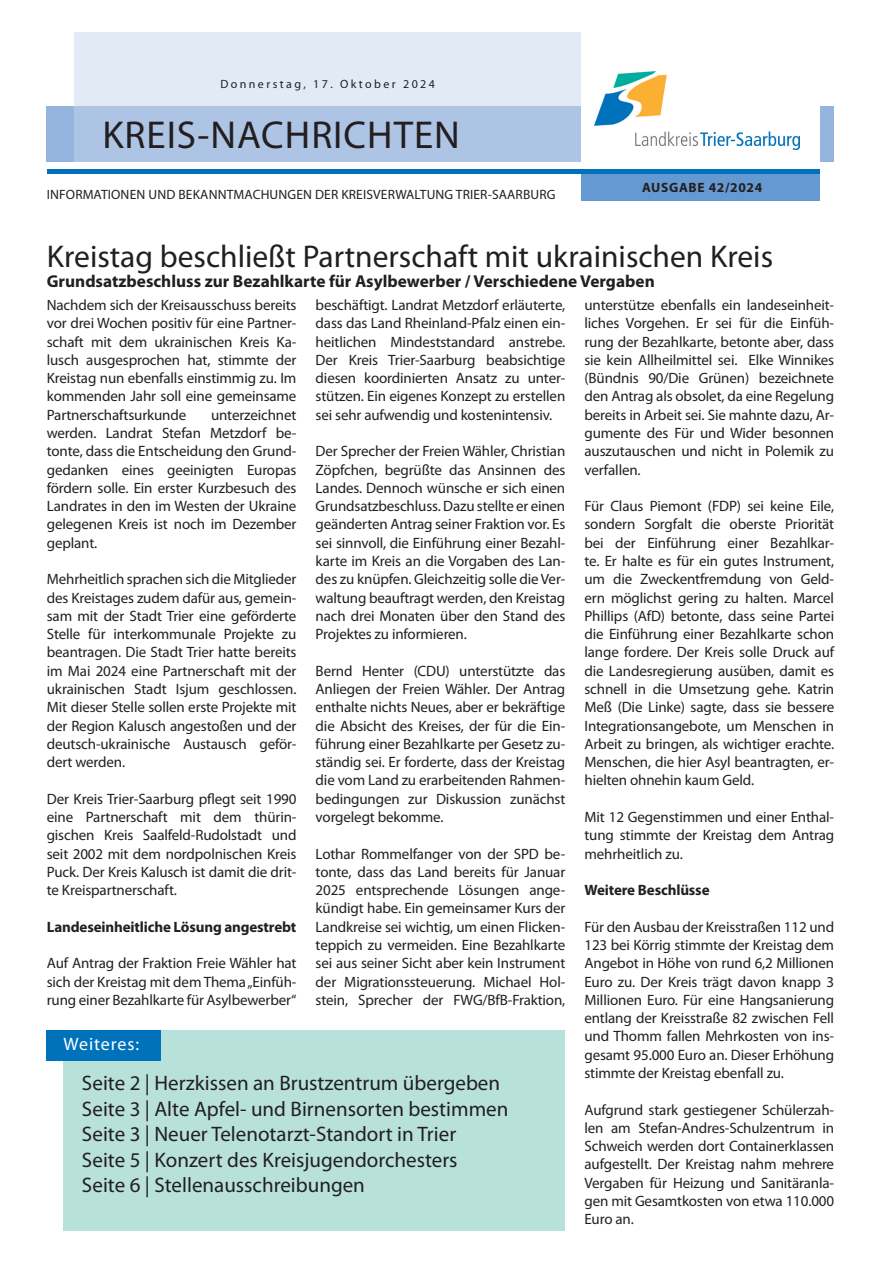
<style>
.page{position:relative;width:881px;height:1263px;background:#fff}
.page>*{position:absolute;margin:0;border:0;box-sizing:border-box;transform-origin:0 0}
.t1{font:39px "Myriad Pro";letter-spacing:.025em;color:#231f20}
.Headline{font:31.5px "Myriad Pro";color:#231f20}
.Inhaltsverzeichnis{font:21px "Myriad Pro";color:#231f20}
.t2{font:18px "Myriad Pro";letter-spacing:.05em;color:#fff}
.Subline{font:700 17.25px "Myriad Pro";color:#231f20}
.Fließtext{font:15px/18.3px "Myriad Pro";letter-spacing:-.01em;color:#231f20;text-align:justify}
.Fließtext-2{font:700 15px "Myriad Pro";letter-spacing:-.01em;color:#231f20}
.t3{font:13.5px "Myriad Pro";letter-spacing:.01em;color:#231f20}
.t4{font:700 13.5px "Myriad Pro";letter-spacing:.05em;color:#231f20}
.t5{font:12px "Myriad Pro";letter-spacing:.2em;color:#231f20}
</style>
<div class="page">
<div style="left:47px;top:106px;width:786px;height:56px;background:#95b5de"></div>
<svg style="left:74px;top:32px;width:506px;height:130px;background:#cbd9ee"></svg>
<div style="left:580px;top:0;width:239px;height:193px;background:#fff"></div>
<div style="left:580px;top:172px;width:239px;height:28px;background:#6599d1"></div>
<hr style="left:47px;top:169px;width:772px;height:4px;background:#0072bc">
<img style="left:594px;top:71px;width:205px;height:79px">
<div style="left:63px;top:1030px;width:502px;height:201px;background:#b8e1dc"></div>
<div style="left:46px;top:1030px;width:115px;height:30px;background:#0072bc"></div>
<p class="t5" style="left:220px;top:77px;width:216px">Donnerstag, 17. Oktober 2024</p>
<h1 class="t1" style="left:102px;top:111px;width:359px">KREIS-NACHRICHTEN</h1>
<p class="t3" style="left:47px;top:186px;width:510px">INFORMATIONEN UND BEKANNTMACHUNGEN DER KREISVERWALTUNG TRIER-SAARBURG</p>
<p class="t4" style="left:642px;top:179px;width:121px">AUSGABE 42/2024</p>
<p class="Headline" style="left:47px;top:237px;width:727px">Kreistag beschließt Partnerschaft mit ukrainischen Kreis</p>
<p class="Subline" style="left:47px;top:270px;width:609px">Grundsatzbeschluss zur Bezahlkarte für Asylbewerber / Verschiedene Vergaben</p>
<p class="Fließtext" style="left:47px;top:296px;width:251px">Nachdem sich der Kreisausschuss bereits vor drei Wochen positiv für eine Partner&shy;schaft mit dem ukrainischen Kreis Ka&shy;lusch ausgesprochen hat, stimmte der Kreistag nun ebenfalls einstimmig zu. Im kommenden Jahr soll eine gemeinsame Partnerschaftsurkunde</p>
<p class="Fließtext" style="left:315px;top:296px;width:251px">beschäftigt. Landrat Metzdorf erläuterte, dass das Land Rheinland-Pfalz einen ein&shy;heitlichen Mindeststandard anstrebe.<br>Der Kreis Trier-Saarburg beabsichtige diesen koordinierten Ansatz zu unter&shy;stützen. Ein eigenes Konzept zu erstellen sei sehr aufwendig und kostenintensiv.</p>
<p class="Fließtext" style="left:315px;top:442px;width:251px">Der Sprecher der Freien Wähler, Christian Zöpfchen, begrüßte das Ansinnen des Landes. Dennoch wünsche er sich einen Grundsatzbeschluss. Dazu stellte er einen geänderten Antrag seiner Fraktion vor. Es sei sinnvoll, die Einführung einer Bezahl&shy;karte im Kreis an die Vorgaben des Lan&shy;des zu knüpfen. Gleichzeitig solle die Ver&shy;waltung beauftragt werden, den Kreistag nach drei Monaten über den Stand des Projektes zu informieren.</p>
<p class="Fließtext" style="left:315px;top:661px;width:251px">Bernd Henter (CDU) unterstützte das Anliegen der Freien Wähler. Der Antrag enthalte nichts Neues, aber er bekräftige die Absicht des Kreises, der für die Ein&shy;führung einer Bezahlkarte per Gesetz zu&shy;ständig sei. Er forderte, dass der Kreistag die vom Land zu erarbeitenden Rahmen&shy;bedingungen zur Diskussion zunächst vorgelegt bekomme.</p>
<p class="Fließtext" style="left:315px;top:844px;width:251px">Lothar Rommelfanger von der SPD be&shy;tonte, dass das Land bereits für Januar 2025 entsprechende Lösungen ange&shy;kündigt habe. Ein gemeinsamer Kurs der Landkreise sei wichtig, um einen Flicken&shy;teppich zu vermeiden. Eine Bezahlkarte sei aus seiner Sicht aber kein Instrument der Migrationssteuerung. Michael Hol&shy;stein, Sprecher der FWG/BfB-Fraktion,</p>
<p class="Fließtext" style="left:584px;top:296px;width:251px">unterstütze ebenfalls ein landeseinheit&shy;liches Vorgehen. Er sei für die Einfüh&shy;rung der Bezahlkarte, betonte aber, dass sie kein Allheilmittel sei. Elke Winnikes (Bündnis 90/Die Grünen) bezeichnete den Antrag als obsolet, da eine Regelung bereits in Arbeit sei. Sie mahnte dazu, Ar&shy;gumente des Für und Wider besonnen auszutauschen und nicht in Polemik zu verfallen.</p>
<p class="Fließtext" style="left:584px;top:497px;width:251px">Für Claus Piemont (FDP) sei keine Eile, sondern Sorgfalt die oberste Priorität bei der Einführung einer Bezahlkar&shy;te. Er halte es für ein gutes Instrument, um die Zweckentfremdung von Geld&shy;ern möglichst gering zu halten. Marcel Phillips (AfD) betonte, dass seine Partei die Einführung einer Bezahlkarte schon lange fordere. Der Kreis solle Druck auf die Landesregierung ausüben, damit es schnell in die Umsetzung gehe. Katrin Meß (Die Linke) sagte, dass sie bessere Integrationsangebote, um Menschen in Arbeit zu bringen, als wichtiger erachte.<br>Menschen, die hier Asyl beantragten, er&shy;hielten ohnehin kaum Geld.</p>
<p class="Fließtext" style="left:584px;top:807px;width:251px">Mit 12 Gegenstimmen und einer Enthal&shy;tung stimmte der Kreistag dem Antrag mehrheitlich zu.</p>
<p class="Fließtext-2" style="left:584px;top:880px;width:126px">Weitere Beschlüsse</p>
<p class="Fließtext" style="left:584px;top:917px;width:251px">Für den Ausbau der Kreisstraßen 112 und 123 bei Körrig stimmte der Kreistag dem Angebot in Höhe von rund 6,2 Millionen Euro zu. Der Kreis trägt davon knapp 3<br>Millionen Euro. Für eine Hangsanierung entlang der Kreisstraße 82 zwischen Fell und Thomm fallen Mehrkosten von ins&shy;gesamt 95.000 Euro an. Dieser Erhöhung stimmte der Kreistag ebenfall zu.</p>
<p class="Fließtext" style="left:584px;top:1100px;width:251px">Aufgrund stark gestiegener Schülerzah&shy;len am Stefan-Andres-Schulzentrum in Schweich werden dort Containerklassen aufgestellt. Der Kreistag nahm mehrere Vergaben für Heizung und Sanitäranla&shy;gen mit Gesamtkosten von etwa 110.000<br>Euro an.</p>
<p class="Fließtext" style="left:47px;top:405px;width:251px;text-indent:164px">unterzeichnet werden. Landrat Stefan Metzdorf be&shy;tonte, dass die Entscheidung den Grund&shy;gedanken eines geeinigten Europas fördern solle. Ein erster Kurzbesuch des Landrates in den im Westen der Ukraine gelegenen Kreis ist noch im Dezember geplant.</p>
<p class="Fließtext" style="left:47px;top:570px;width:251px">Mehrheitlich sprachen sich die Mitglieder des Kreistages zudem dafür aus, gemein&shy;sam mit der Stadt Trier eine geförderte Stelle für interkommunale Projekte zu beantragen. Die Stadt Trier hatte bereits im Mai 2024 eine Partnerschaft mit der ukrainischen Stadt Isjum geschlossen.<br>Mit dieser Stelle sollen erste Projekte mit der Region Kalusch angestoßen und der deutsch-ukrainische Austausch geför&shy;dert werden.</p>
<p class="Fließtext" style="left:47px;top:789px;width:251px">Der Kreis Trier-Saarburg pflegt seit 1990 eine Partnerschaft mit dem thürin&shy;gischen Kreis Saalfeld-Rudolstadt und seit 2002 mit dem nordpolnischen Kreis Puck. Der Kreis Kalusch ist damit die drit&shy;te Kreispartnerschaft.</p>
<p class="Fließtext-2" style="left:47px;top:917px;width:251px">Landeseinheitliche Lösung angestrebt</p>
<p class="Fließtext" style="left:47px;top:954px;width:251px">Auf Antrag der Fraktion Freie Wähler hat sich der Kreistag mit dem Thema „Einfüh&shy;rung einer Bezahlkarte für Asylbewerber“</p>
<p class="t2" style="left:63px;top:1033px;width:77px">Weiteres:</p>
<p class="Inhaltsverzeichnis" style="left:82px;top:1070px;width:419px">Seite 2 | Herzkissen an Brustzentrum übergeben</p>
<p class="Inhaltsverzeichnis" style="left:82px;top:1096px;width:428px">Seite 3 | Alte Apfel- und Birnensorten bestimmen</p>
<p class="Inhaltsverzeichnis" style="left:82px;top:1121px;width:375px">Seite 3 | Neuer Telenotarzt-Standort in Trier</p>
<p class="Inhaltsverzeichnis" style="left:82px;top:1147px;width:377px">Seite 5 | Konzert des Kreisjugendorchesters</p>
<p class="Inhaltsverzeichnis" style="left:82px;top:1172px;width:284px">Seite 6 | Stellenausschreibungen</p>
</div>
